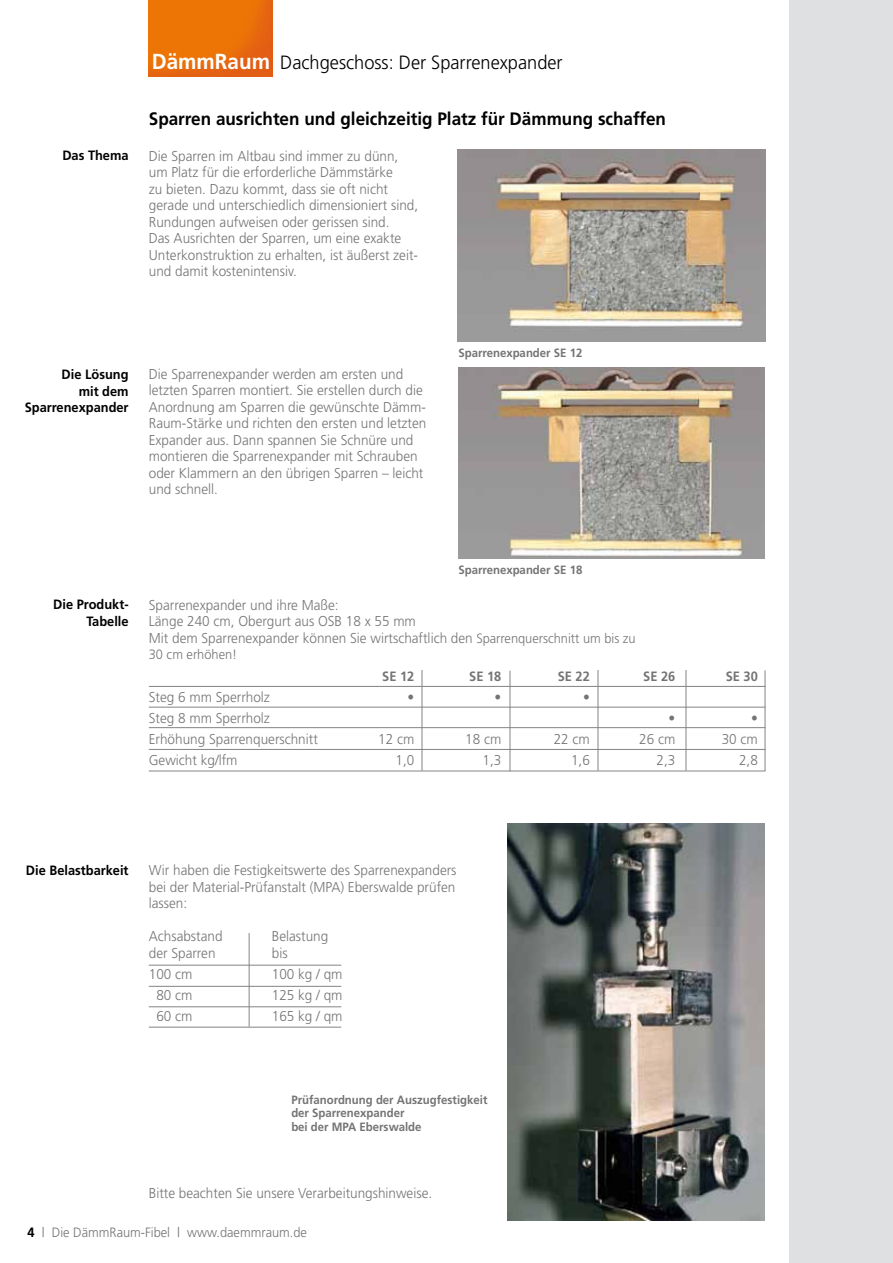
<style>
.page{position:relative;width:893px;height:1263px;background:#fff}
.page>*{position:absolute;margin:0;border:0;box-sizing:border-box;transform-origin:0 0}
.t1{font:300 19.2px "Frutiger";color:#000;scale:.95 1}
.t2{font:700 18px "Frutiger";color:#000;scale:.95 1}
.t3{font:300 14.25px/16.5px "Frutiger";color:#747476;scale:.95 1}
.t4{font:700 13.5px/16.5px "Frutiger";color:#000;text-align:right;scale:.95 1}
.t5{font:300 13.5px "Frutiger";color:#747476;scale:.95 1}
.t6{font:700 13.5px "Frutiger";color:#747476;scale:.95 1}
.t7{font:700 12px/13.5px "Frutiger";color:#747476;scale:.95 1}
.s1{font-weight:700;font-size:21.75px;color:#fff}
.s2{font-size:13.5px}
.s3{font-weight:700;color:#000}
</style>
<div class="page">
<div style="left:789px;top:0;width:104px;height:1263px;background:#dfe0e1"></div>
<img style="left:149px;top:0;width:123px;height:77px">
<hr style="left:149px;top:686px;width:616px;height:1px;background:#828484">
<hr style="left:149px;top:707px;width:616px;height:1px;background:#828484">
<hr style="left:149px;top:727px;width:616px;height:1px;background:#828484">
<hr style="left:149px;top:749px;width:616px;height:1px;background:#828484">
<hr style="left:149px;top:771px;width:616px;height:1px;background:#828484">
<hr style="left:686px;top:670px;width:1px;height:101px;background:#828484">
<hr style="left:249px;top:933px;width:1px;height:94px;background:#828484">
<hr style="left:149px;top:965px;width:192px;height:1px;background:#828484">
<hr style="left:149px;top:986px;width:192px;height:1px;background:#828484">
<hr style="left:149px;top:1006px;width:192px;height:1px;background:#828484">
<hr style="left:149px;top:1027px;width:192px;height:1px;background:#828484">
<img style="left:458px;top:150px;width:307px;height:192px">
<img style="left:459px;top:367px;width:306px;height:192px">
<img style="left:507px;top:824px;width:258px;height:396px">
<hr style="left:598px;top:670px;width:1px;height:101px;background:#828484">
<hr style="left:765px;top:670px;width:1px;height:101px;background:#828484">
<hr style="left:510px;top:671px;width:1px;height:100px;background:#828484">
<hr style="left:422px;top:670px;width:1px;height:101px;background:#828484">
<h1 class="t1" style="left:152px;top:51px;width:434px"><span class="s1">DämmRaum</span> Dachgeschoss: Der Sparrenexpander</h1>
<p class="t4" style="left:62px;top:147px;width:71px">Das Thema</p>
<p class="t2" style="left:149px;top:108px;width:546px">Sparren ausrichten und gleichzeitig Platz für Dämmung schaffen</p>
<p class="t3" style="left:149px;top:147px;width:285px">Die Sparren im Altbau sind immer zu dünn, um Platz für die erforderliche Dämmstärke<br>zu bieten. Dazu kommt, dass sie oft nicht gerade und unterschiedlich dimensioniert sind, Rundungen aufweisen oder gerissen sind.<br>Das Ausrichten der Sparren, um eine exakte Unterkonstruktion zu erhalten, ist äußerst zeit&shy;und damit kostenintensiv.</p>
<p class="t7" style="left:458px;top:346px;width:132px">Sparrenexpander SE 12</p>
<p class="t4" style="left:25px;top:366px;width:111px">Die Lösung<br>mit dem<br>Sparrenexpander</p>
<p class="t3" style="left:149px;top:365px;width:294px">Die Sparrenexpander werden am ersten und letzten Sparren montiert. Sie erstellen durch die Anordnung am Sparren die gewünschte Dämm-Raum-Stärke und richten den ersten und letzten Expander aus. Dann spannen Sie Schnüre und montieren die Sparrenexpander mit Schrauben oder Klammern an den übrigen Sparren – leicht und schnell.</p>
<p class="t7" style="left:458px;top:562px;width:132px">Sparrenexpander SE 18</p>
<p class="t4" style="left:53px;top:596px;width:81px">Die Produkt-<br>Tabelle</p>
<p class="t3" style="left:149px;top:596px;width:514px">Sparrenexpander und ihre Maße:<br>Länge 240 cm, Obergurt aus OSB 18 x 55 mm<br>Mit dem Sparrenexpander können Sie wirtschaftlich den <span class="s2">Sparrenquerschnitt um bis zu</span></p>
<p class="t5" style="left:149px;top:647px;width:95px">30 cm erhöhen!</p>
<p class="t6" style="left:382px;top:668px;width:35px">SE 12</p>
<p class="t6" style="left:469px;top:668px;width:35px">SE 18</p>
<p class="t6" style="left:558px;top:668px;width:35px">SE 22</p>
<p class="t6" style="left:643px;top:668px;width:35px">SE 26</p>
<p class="t6" style="left:726px;top:668px;width:35px">SE 30</p>
<p class="t3" style="left:149px;top:688px;width:129px">Steg 6 mm Sperrholz</p>
<p class="t3" style="left:408px;top:688px;width:9px">•</p>
<p class="t3" style="left:495px;top:688px;width:9px">•</p>
<p class="t3" style="left:583px;top:688px;width:9px">•</p>
<p class="t3" style="left:149px;top:709px;width:129px">Steg 8 mm Sperrholz</p>
<p class="t3" style="left:669px;top:709px;width:9px">•</p>
<p class="t3" style="left:751px;top:709px;width:9px">•</p>
<p class="t3" style="left:149px;top:730px;width:179px">Erhöhung Sparrenquerschnitt</p>
<p class="t3" style="left:378px;top:730px;width:40px">12 cm</p>
<p class="t3" style="left:465px;top:730px;width:40px">18 cm</p>
<p class="t3" style="left:554px;top:730px;width:40px">22 cm</p>
<p class="t3" style="left:639px;top:730px;width:40px">26 cm</p>
<p class="t3" style="left:722px;top:730px;width:40px">30 cm</p>
<p class="t3" style="left:149px;top:751px;width:95px">Gewicht kg/lfm</p>
<p class="t3" style="left:395px;top:751px;width:21px">1,0</p>
<p class="t3" style="left:483px;top:751px;width:21px">1,3</p>
<p class="t3" style="left:571px;top:751px;width:21px">1,6</p>
<p class="t3" style="left:657px;top:751px;width:21px">2,3</p>
<p class="t3" style="left:739px;top:751px;width:21px">2,8</p>
<p class="t4" style="left:26px;top:862px;width:110px">Die Belastbarkeit</p>
<p class="t3" style="left:149px;top:862px;width:325px;text-align:justify">Wir haben die Festigkeitswerte des Sparrenexpanders bei der Material-Prüfanstalt (MPA) Eberswalde prüfen lassen:</p>
<p class="t3" style="left:149px;top:928px;width:79px">Achsabstand</p>
<p class="t3" style="left:272px;top:928px;width:61px">Belastung</p>
<p class="t3" style="left:149px;top:945px;width:72px">der Sparren</p>
<p class="t3" style="left:272px;top:945px;width:18px">bis</p>
<p class="t3" style="left:149px;top:966px;width:47px">100 cm</p>
<p class="t3" style="left:272px;top:966px;width:76px">100 kg / qm</p>
<p class="t3" style="left:156px;top:987px;width:40px">80 cm</p>
<p class="t3" style="left:272px;top:987px;width:76px">125 kg / qm</p>
<p class="t3" style="left:156px;top:1008px;width:40px">60 cm</p>
<p class="t3" style="left:272px;top:1008px;width:76px">165 kg / qm</p>
<p class="t7" style="left:291px;top:1093px;width:208px">Prüfanordnung der Auszugfestigkeit der Sparrenexpander<br>bei der MPA Eberswalde</p>
<p class="t3" style="left:149px;top:1185px;width:300px">Bitte beachten Sie unsere Verarbeitungshinweise.</p>
<p class="t5" style="left:28px;top:1224px;width:296px"><span class="s3">4</span> | Die DämmRaum-Fibel | www.daemmraum.de</p>
</div>
